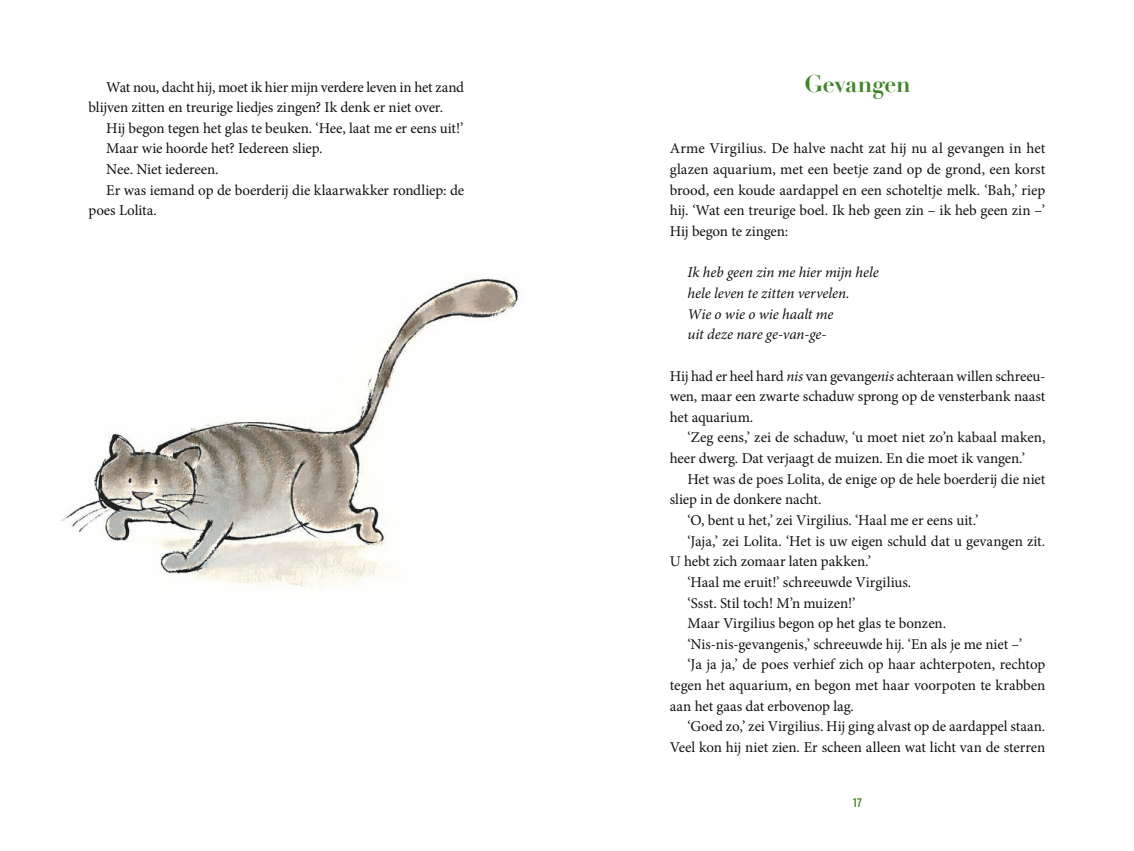
<style>
.page{position:relative;width:1134px;height:851px;background:#fff}
.page>*{position:absolute;margin:0;border:0;box-sizing:border-box;transform-origin:0 0}
.t1{font:700 23.75px "Didot LT";letter-spacing:-.01em;color:#40852a}
.t2{font:15px/20.6px "Minion Pro";letter-spacing:-.01em;color:#11110f}
.t3{font:italic 15px/20.6px "Minion Pro";letter-spacing:-.005em;color:#11110f}
.t4{font:12.5px "Festivo Letters No 19";color:#40852a}
.s1{font-style:italic}
</style>
<div class="page">
<img style="left:61px;top:278px;width:458px;height:312px">
<p class="t2" style="left:89px;top:76px;width:377px;text-indent:18px">Wat nou, dacht hij, moet ik hier mijn verdere leven in het zand blijven zitten en treurige liedjes zingen? Ik denk er niet over.</p>
<p class="t2" style="left:106px;top:118px;width:358px">Hij begon tegen het glas te beuken. ‘Hee, laat me er eens uit!’</p>
<p class="t2" style="left:106px;top:138px;width:218px">Maar wie hoorde het? Iedereen sliep.</p>
<p class="t2" style="left:106px;top:159px;width:114px">Nee. Niet iedereen.</p>
<p class="t2" style="left:106px;top:180px;width:359px">Er was iemand op de boerderij die klaarwakker rondliep: de</p>
<p class="t2" style="left:89px;top:200px;width:70px">poes Lolita.</p>
<h1 class="t1" style="left:804px;top:68px;width:108px">Gevangen</h1>
<p class="t2" style="left:670px;top:138px;width:377px;text-align:justify">Arme Virgilius. De halve nacht zat hij nu al gevangen in het glazen aquarium, met een beetje zand op de grond, een korst brood, een koude aardappel en een schoteltje melk. ‘Bah,’ riep hij. ‘Wat een treurige boel. Ik heb geen zin – ik heb geen zin –’ Hij begon te zingen:</p>
<p class="t3" style="left:687px;top:262px;width:193px">Ik heb geen zin me hier mijn hele hele leven te zitten vervelen.<br>Wie o wie o wie haalt me<br>uit deze nare ge-van-ge-</p>
<p class="t2" style="left:670px;top:365px;width:377px;text-align:justify">Hij had er heel hard <span class="s1">nis</span> van gevange<span class="s1">nis</span> achteraan willen schreeu&shy;wen, maar een zwarte schaduw sprong op de vensterbank naast het aquarium.</p>
<p class="t2" style="left:670px;top:427px;width:377px;text-indent:18px">‘Zeg eens,’ zei de schaduw, ‘u moet niet zo’n kabaal maken, heer dwerg. Dat verjaagt de muizen. En die moet ik vangen.’</p>
<p class="t2" style="left:687px;top:468px;width:359px">Het was de poes Lolita, de enige op de hele boerderij die niet</p>
<p class="t2" style="left:670px;top:489px;width:153px">sliep in de donkere nacht.</p>
<p class="t2" style="left:687px;top:510px;width:293px">‘O, bent u het,’ zei Virgilius. ‘Haal me er eens uit.’</p>
<p class="t2" style="left:687px;top:530px;width:359px">‘Jaja,’ zei Lolita. ‘Het is uw eigen schuld dat u gevangen zit.</p>
<p class="t2" style="left:670px;top:551px;width:203px">U hebt zich zomaar laten pakken.’</p>
<p class="t2" style="left:687px;top:571px;width:225px">‘Haal me eruit!’ schreeuwde Virgilius.</p>
<p class="t2" style="left:687px;top:592px;width:169px">‘Ssst. Stil toch! M’n muizen!’</p>
<p class="t2" style="left:687px;top:613px;width:260px">Maar Virgilius begon op het glas te bonzen.</p>
<p class="t2" style="left:687px;top:633px;width:336px">‘Nis-nis-gevangenis,’ schreeuwde hij. ‘En als je me niet –’</p>
<p class="t2" style="left:687px;top:654px;width:359px">‘Ja ja ja,’ de poes verhief zich op haar achterpoten, rechtop</p>
<p class="t2" style="left:670px;top:675px;width:377px">tegen het aquarium, en begon met haar voorpoten te krabben</p>
<p class="t2" style="left:670px;top:695px;width:186px">aan het gaas dat erbovenop lag.</p>
<p class="t2" style="left:687px;top:716px;width:359px">‘Goed zo,’ zei Virgilius. Hij ging alvast op de aardappel staan.</p>
<p class="t2" style="left:670px;top:736px;width:377px">Veel kon hij niet zien. Er scheen alleen wat licht van de sterren</p>
<p class="t4" style="left:853px;top:795px;width:11px">17</p>
</div>
